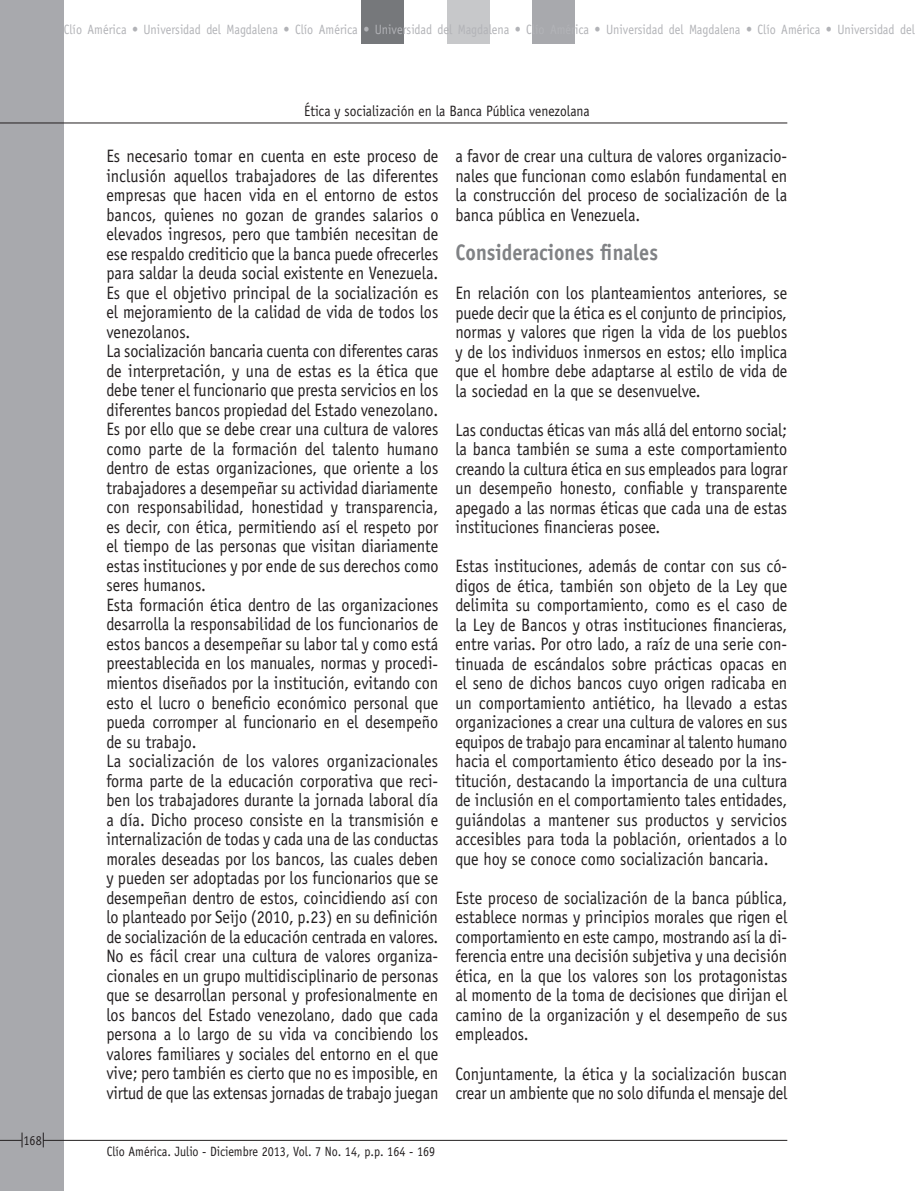
<style>
.page{position:relative;width:915px;height:1191px;background:#fff}
.page>*{position:absolute;margin:0;border:0;box-sizing:border-box;transform-origin:0 0}
.t1{font:700 22.5px "Officina Sans";color:#808285;scale:.9 1}
.t2{font:18px/19.5px "Officina Sans";color:#231f20;text-align:justify;scale:.9 1}
.t3{font:15px "Officina Sans";color:#231f20;scale:.9 1}
.t4{font:13.5px "Officina Sans";color:#b2b3b7;scale:.9 1}
.t5{font:13.5px "Officina Sans";color:#231f20;scale:.9 1}
</style>
<div class="page">
<div style="left:0;top:0;width:64px;height:1191px;background:#a8a9ad"></div>
<hr style="left:43px;top:1140px;width:744px;height:1px;background:#231f20">
<div style="left:361px;top:0;width:43px;height:44px;background:#76787b"></div>
<div style="left:531px;top:0;width:43px;height:44px;background:#a8a9ad"></div>
<div style="left:446px;top:0;width:43px;height:44px;background:#c7c8ca"></div>
<svg style="left:43px;top:1132px;width:1px;height:15px"></svg>
<svg style="left:0;top:1132px;width:23px;height:15px"></svg>
<hr style="left:0;top:123px;width:787px;height:1px;background:#231f20">
<p class="t4" style="left:64px;top:21px;width:946px">Clío América • Universidad del Magdalena • Clío América • Universidad del Magdalena • Clío América • Universidad del Magdalena • Clío América • Universidad del</p>
<p class="t5" style="left:24px;top:1132px;width:22px">168</p>
<p class="t3" style="left:304px;top:102px;width:318px">Ética y socialización en la Banca Pública venezolana</p>
<p class="t2" style="left:106px;top:147px;width:370px;text-align:left">Es necesario tomar en cuenta en este proceso de inclusión aquellos trabajadores de las diferentes empresas que hacen vida en el entorno de estos bancos, quienes no gozan de grandes salarios o elevados ingresos, pero que también necesitan de ese respaldo crediticio que la banca puede ofrecerles para saldar la deuda social existente en Venezuela.<br>Es que el objetivo principal de la socialización es el mejoramiento de la calidad de vida de todos los venezolanos.<br>La socialización bancaria cuenta con diferentes caras de interpretación, y una de estas es la ética que debe tener el funcionario que presta servicios en los diferentes bancos propiedad del Estado venezolano.<br>Es por ello que se debe crear una cultura de valores como parte de la formación del talento humano dentro de estas organizaciones, que oriente a los trabajadores a desempeñar su actividad diariamente con responsabilidad, honestidad y transparencia, es decir, con ética, permitiendo así el respeto por el tiempo de las personas que visitan diariamente estas instituciones y por ende de sus derechos como seres humanos.<br>Esta formación ética dentro de las organizaciones desarrolla la responsabilidad de los funcionarios de estos bancos a desempeñar su labor tal y como está preestablecida en los manuales, normas y procedi&shy;mientos diseñados por la institución, evitando con esto el lucro o beneficio económico personal que pueda corromper al funcionario en el desempeño de su trabajo.<br>La socialización de los valores organizacionales forma parte de la educación corporativa que reci&shy;ben los trabajadores durante la jornada laboral día a día. Dicho proceso consiste en la transmisión e internalización de todas y cada una de las conductas morales deseadas por los bancos, las cuales deben y pueden ser adoptadas por los funcionarios que se desempeñan dentro de estos, coincidiendo así con lo planteado por Seijo (2010, p.23) en su definición de socialización de la educación centrada en valores.<br>No es fácil crear una cultura de valores organiza&shy;cionales en un grupo multidisciplinario de personas que se desarrollan personal y profesionalmente en los bancos del Estado venezolano, dado que cada persona a lo largo de su vida va concibiendo los valores familiares y sociales del entorno en el que vive; pero también es cierto que no es imposible, en virtud de que las extensas jornadas de trabajo juegan</p>
<p class="t2" style="left:455px;top:146px;width:370px">a favor de crear una cultura de valores organizacio&shy;nales que funcionan como eslabón fundamental en la construcción del proceso de socialización de la banca pública en Venezuela.</p>
<p class="t1" style="left:455px;top:238px;width:227px">Consideraciones finales</p>
<p class="t2" style="left:455px;top:283px;width:370px">En relación con los planteamientos anteriores, se puede decir que la ética es el conjunto de principios, normas y valores que rigen la vida de los pueblos y de los individuos inmersos en estos; ello implica que el hombre debe adaptarse al estilo de vida de la sociedad en la que se desenvuelve.</p>
<p class="t2" style="left:455px;top:420px;width:370px">Las conductas éticas van más allá del entorno social; la banca también se suma a este comportamiento creando la cultura ética en sus empleados para lograr un desempeño honesto, confiable y transparente apegado a las normas éticas que cada una de estas instituciones financieras posee.</p>
<p class="t2" style="left:455px;top:556px;width:370px">Estas instituciones, además de contar con sus có&shy;digos de ética, también son objeto de la Ley que delimita su comportamiento, como es el caso de la Ley de Bancos y otras instituciones financieras, entre varias. Por otro lado, a raíz de una serie con&shy;tinuada de escándalos sobre prácticas opacas en el seno de dichos bancos cuyo origen radicaba en un comportamiento antiético, ha llevado a estas organizaciones a crear una cultura de valores en sus equipos de trabajo para encaminar al talento humano hacia el comportamiento ético deseado por la ins&shy;titución, destacando la importancia de una cultura de inclusión en el comportamiento tales entidades, guiándolas a mantener sus productos y servicios accesibles para toda la población, orientados a lo que hoy se conoce como socialización bancaria.</p>
<p class="t2" style="left:455px;top:888px;width:370px">Este proceso de socialización de la banca pública, establece normas y principios morales que rigen el comportamiento en este campo, mostrando así la di&shy;ferencia entre una decisión subjetiva y una decisión ética, en la que los valores son los protagonistas al momento de la toma de decisiones que dirijan el camino de la organización y el desempeño de sus empleados.</p>
<p class="t2" style="left:455px;top:1063px;width:370px">Conjuntamente, la ética y la socialización buscan crear un ambiente que no solo difunda el mensaje del</p>
<p class="t5" style="left:107px;top:1144px;width:366px">Clío América. Julio - Diciembre 2013, Vol. 7 No. 14, p.p. 164 - 169</p>
</div>
